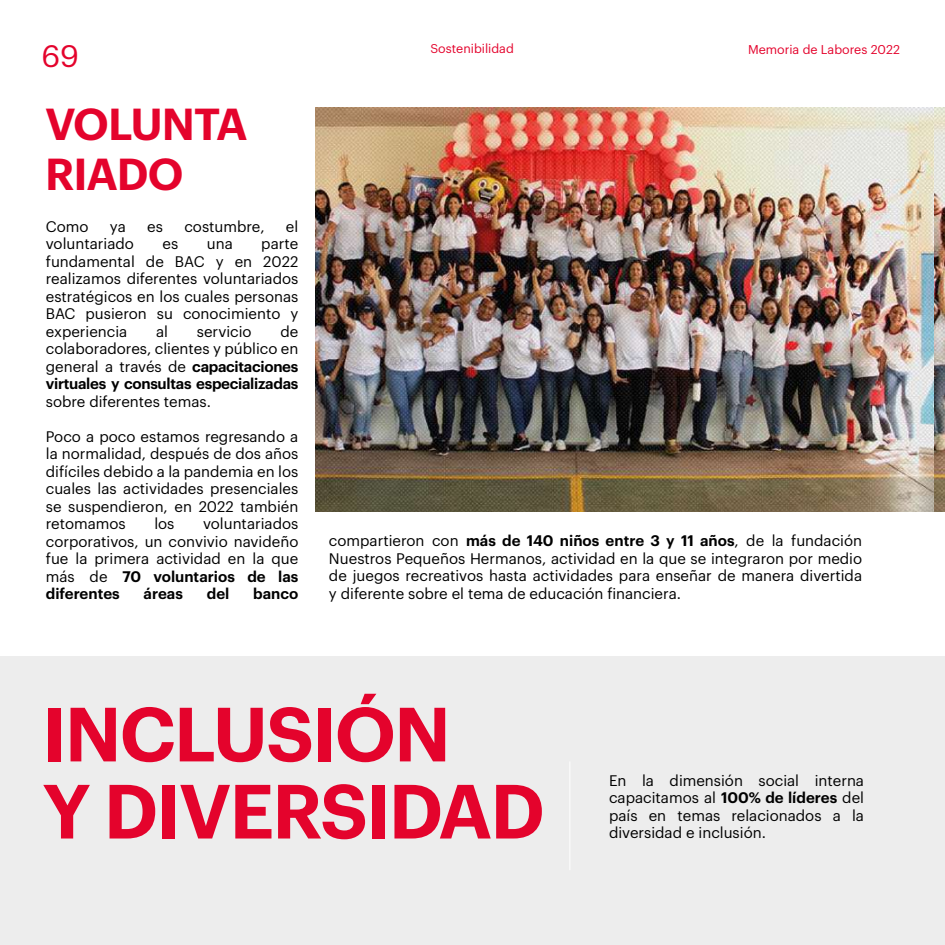
<style>
.page{position:relative;width:945px;height:945px;background:#fff}
.page>*{position:absolute;margin:0;border:0;box-sizing:border-box;transform-origin:0 0}
.t1{font:600 75px/77.1px "Graphik";letter-spacing:-.025em;color:#e4032c}
.t2{font:600 43.88px/49.6px "Graphik";letter-spacing:-.025em;color:#e4032c}
.t3{font:30.38px "Graphik";color:#e4032c}
.t4{font:15px/17.5px "Graphik";color:#010101;text-align:justify}
.t5{font:600 15px "Graphik";color:#010101}
.t6{font:12.5px "Graphik";color:#e4032c}
.s1{font-weight:600}
</style>
<div class="page">
<div style="left:0;top:656px;width:945px;height:289px;background:#ededed"></div>
<hr style="left:570px;top:761px;width:1px;height:109px;background:#fff">
<img style="left:316px;top:108px;width:618px;height:404px">
<h3 class="t3" style="left:42px;top:33px;width:39px">69</h3>
<p class="t6" style="left:430px;top:40px;width:85px">Sostenibilidad</p>
<p class="t6" style="left:748px;top:40px;width:153px">Memoria de Labores 2022</p>
<h2 class="t2" style="left:45px;top:96px;width:204px">VOLUNTA<br>RIADO</h2>
<p class="t4" style="left:46px;top:216px;width:44px">Como</p>
<p class="t4" style="left:110px;top:216px;width:17px">ya</p>
<p class="t4" style="left:147px;top:216px;width:17px">es</p>
<p class="t4" style="left:184px;top:216px;width:82px">costumbre,</p>
<p class="t4" style="left:286px;top:216px;width:14px">el</p>
<p class="t4" style="left:46px;top:234px;width:90px">voluntariado</p>
<p class="t4" style="left:162px;top:234px;width:17px">es</p>
<p class="t4" style="left:207px;top:234px;width:27px">una</p>
<p class="t4" style="left:46px;top:234px;width:254px;text-indent:215px">parte fundamental de BAC y en 2022 realizamos diferentes voluntariados estratégicos en los cuales personas BAC pusieron su conocimiento y experiencia</p>
<p class="t4" style="left:46px;top:321px;width:254px;text-indent:235px">de colaboradores, clientes y público en general a través de <span class="s1">capacitaciones virtuales y consultas especializadas</span></p>
<p class="t4" style="left:46px;top:391px;width:167px">sobre diferentes temas.</p>
<p class="t4" style="left:46px;top:426px;width:254px">Poco a poco estamos regresando a la normalidad, después de dos años difíciles debido a la pandemia en los cuales las actividades presenciales se suspendieron, en 2022 también retomamos</p>
<p class="t4" style="left:156px;top:321px;width:13px">al</p>
<p class="t4" style="left:197px;top:321px;width:56px">servicio</p>
<p class="t4" style="left:46px;top:514px;width:254px;text-indent:157px">voluntariados corporativos, un convivio navideño fue la primera actividad en la que más de <span class="s1">70 voluntarios de las diferentes</span></p>
<p class="t4" style="left:154px;top:514px;width:22px">los</p>
<p class="t5" style="left:144px;top:582px;width:41px">áreas</p>
<p class="t5" style="left:207px;top:582px;width:24px">del</p>
<p class="t5" style="left:253px;top:582px;width:47px">banco</p>
<p class="t4" style="left:329px;top:531px;width:535px">compartieron con <span class="s1">más de 140 niños entre 3 y 11 años</span>, de la fundación Nuestros Pequeños Hermanos, actividad en la que se integraron por medio de juegos recreativos hasta actividades para enseñar de manera divertida y diferente sobre el tema de educación financiera.</p>
<h1 class="t1" style="left:42px;top:689px;width:504px">INCLUSIÓN<br>Y DIVERSIDAD</h1>
<p class="t4" style="left:609px;top:770px;width:257px">En la dimensión social interna capacitamos al <span class="s1">100% de líderes</span> del país en temas relacionados a la diversidad e inclusión.</p>
</div>
